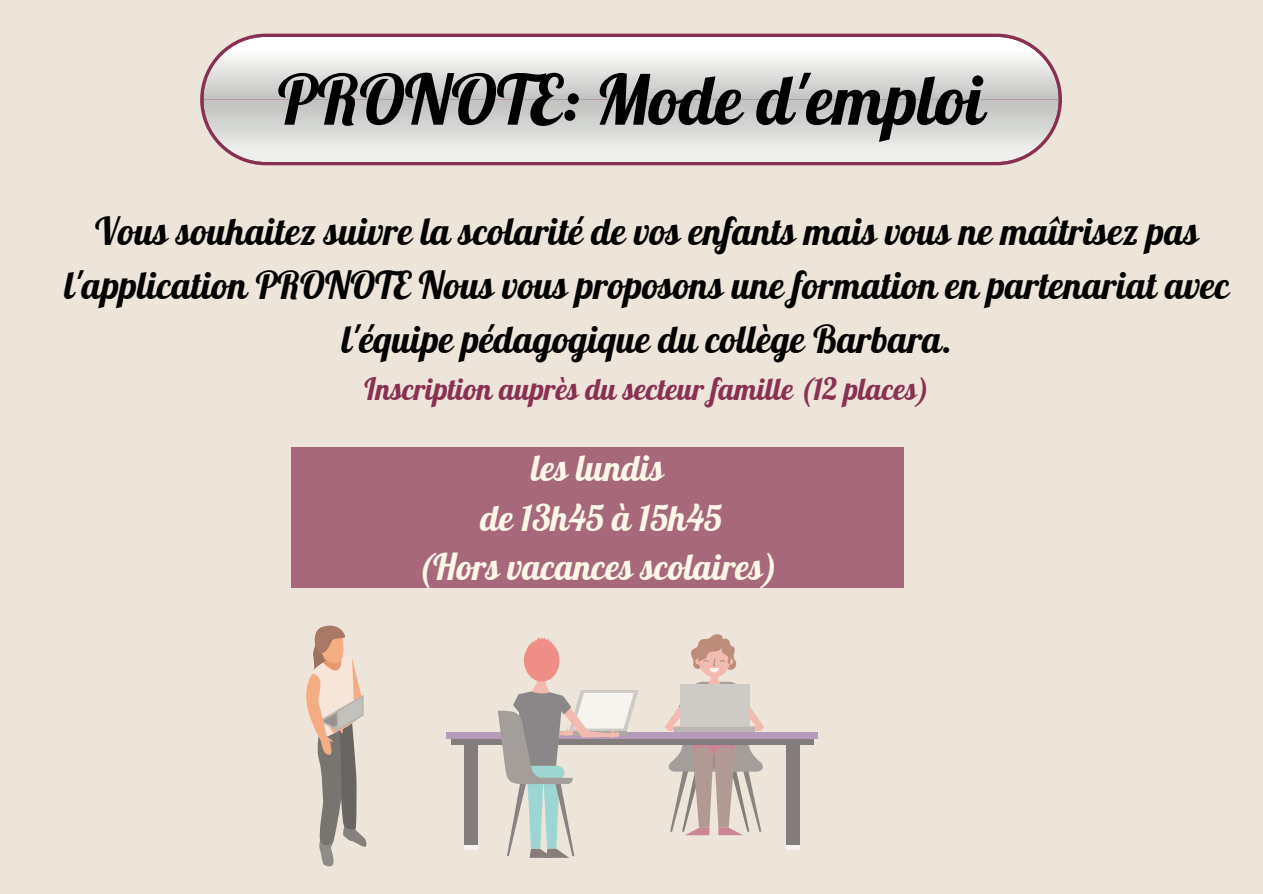
<style>
.page{position:relative;width:1263px;height:894px;background:#fff}
.page>*{position:absolute;margin:0;border:0;box-sizing:border-box;transform-origin:0 0}
.t1{font:69px "Lobster";color:#000}
.t2{font:37.65px/54px "Lobster";color:#000;text-align:center}
.t3{font:35.85px "Lobster";color:#fff8e9}
.t4{font:30px "Lobster";color:#893153}
</style>
<div class="page">
<div style="left:0;top:0;width:1263px;height:893px;background:#eee5da"></div>
<div style="left:200px;top:34px;width:862px;height:131px;background:#893153;border-radius:66px"></div>
<svg style="left:203px;top:99px;width:856px;height:63px;background:#d8d8d5"></svg>
<svg style="left:203px;top:37px;width:856px;height:62px;background:#e5e4e3"></svg>
<div style="left:291px;top:447px;width:613px;height:140px;background:#a7687c"></div>
<svg style="left:665px;top:634px;width:100px;height:201px"></svg>
<div style="left:451px;top:738px;width:362px;height:6px;background:#837e7d"></div>
<div style="left:446px;top:731px;width:372px;height:7px;background:#b59bb9"></div>
<div style="left:465px;top:744px;width:13px;height:100px;background:#837e7d"></div>
<div style="left:465px;top:844px;width:13px;height:5px;background:#f7f3ee"></div>
<div style="left:786px;top:744px;width:14px;height:100px;background:#837e7d"></div>
<div style="left:786px;top:844px;width:14px;height:5px;background:#f7f3ee"></div>
<svg style="left:498px;top:637px;width:141px;height:220px"></svg>
<div style="left:680px;top:684px;width:69px;height:43px;background:#cecac5"></div>
<hr style="left:674px;top:727px;width:81px;height:4px;background:#bbb6b1">
<svg style="left:306px;top:625px;width:60px;height:242px"></svg>
<p class="t1" style="left:278px;top:56px;width:708px">PRONOTE: Mode d'emploi</p>
<p class="t2" style="left:64px;top:204px;width:1167px">Vous souhaitez suivre la scolarité de vos enfants mais vous ne maîtrisez pas l'application PRONOTE Nous vous proposons une formation en partenariat avec l'équipe pédagogique du collège Barbara.</p>
<p class="t4" style="left:364px;top:369px;width:566px">Inscription auprès du secteur famille (12 places)</p>
<p class="t3" style="left:531px;top:445px;width:134px">les lundis</p>
<p class="t3" style="left:481px;top:495px;width:243px">de 13h45 à 15h45</p>
<p class="t3" style="left:417px;top:544px;width:362px">(Hors vacances scolaires)</p>
</div>
